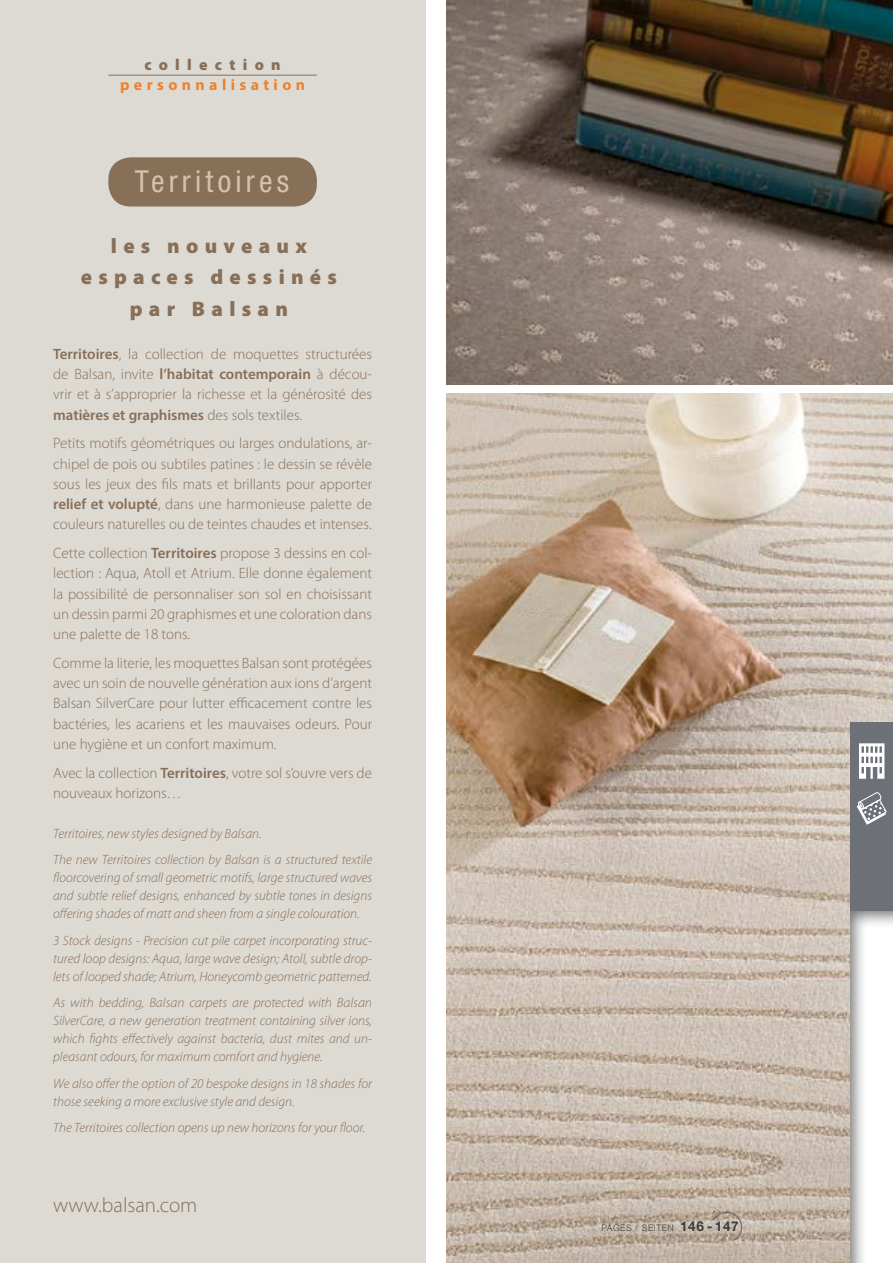
<style>
.page{position:relative;width:893px;height:1263px;background:#fff}
.page>*{position:absolute;margin:0;border:0;box-sizing:border-box;transform-origin:0 0}
.t1{font:condensed 30.3px "Helvetica Neue";letter-spacing:.14em;color:#d8c1ab}
.t2{font:900 21px/31px "Myriad Pro";letter-spacing:.3em;color:#876f58;text-align:center}
.t3{font:300 21px "Myriad Pro";color:#876f58}
.t4{font:700 15.75px "Myriad Pro";letter-spacing:.28em;color:#f0802c}
.t5{font:900 15.75px "Myriad Pro";letter-spacing:.46em;color:#876f58}
.t6{font:300 15px/20.2px "Myriad Pro";color:#876f58;text-align:justify}
.t7{font:italic 300 13.5px/18px "Myriad Pro";color:#876f58;text-align:justify}
.t8{font:300 9px "Helvetica Neue";letter-spacing:.05em;color:#3c3c3b}
.s1{font-weight:600}
.s2{font-weight:700;font-size:13.5px}
</style>
<div class="page">
<img style="left:446px;top:393px;width:447px;height:870px">
<img style="left:446px;top:0;width:447px;height:385px">
<div style="left:0;top:0;width:425px;height:1263px;background:#dddad4"></div>
<svg style="left:712px;top:1211px;width:30px;height:30px"></svg>
<div style="left:108px;top:157px;width:209px;height:49px;background:#876f58;border-radius:22px"></div>
<hr style="left:108px;top:75px;width:209px;height:1px;background:#876f58">
<div style="left:848px;top:909px;width:45px;height:354px;background:#000;opacity:.55"></div>
<div style="left:850px;top:722px;width:43px;height:189px;background:#6e7078"></div>
<svg style="left:859px;top:743px;width:25px;height:36px"></svg>
<svg style="left:857px;top:792px;width:30px;height:33px"></svg>
<p class="t5" style="left:145px;top:54px;width:138px">collection</p>
<p class="t4" style="left:120px;top:74px;width:187px">personnalisation</p>
<p class="t1" style="left:135px;top:163px;width:156px">Territoires</p>
<p class="t2" style="left:81px;top:230px;width:258px">les nouveaux espaces dessinés par Balsan</p>
<p class="t6" style="left:53px;top:344px;width:320px"><span class="s1">Territoires</span>, la collection de moquettes structurées de Balsan, invite <span class="s1">l’habitat contemporain</span> à décou&shy;vrir et à s’approprier la richesse et la générosité des <span class="s1">matières et graphismes</span> des sols textiles.</p>
<p class="t6" style="left:53px;top:433px;width:320px">Petits motifs géométriques ou larges ondulations, ar&shy;chipel de pois ou subtiles patines : le dessin se révèle sous les jeux des fils mats et brillants pour apporter <span class="s1">relief et volupté</span>, dans une harmonieuse palette de couleurs naturelles ou de teintes chaudes et intenses.</p>
<p class="t6" style="left:53px;top:543px;width:320px">Cette collection <span class="s1">Territoires</span> propose 3 dessins en col&shy;lection : Aqua, Atoll et Atrium. Elle donne également la possibilité de personnaliser son sol en choisissant un dessin parmi 20 graphismes et une coloration dans une palette de 18 tons.</p>
<p class="t6" style="left:53px;top:653px;width:320px">Comme la literie, les moquettes Balsan sont protégées avec un soin de nouvelle génération aux ions d’argent Balsan SilverCare pour lutter efficacement contre les bactéries, les acariens et les mauvaises odeurs. Pour une hygiène et un confort maximum.</p>
<p class="t6" style="left:53px;top:762px;width:320px">Avec la collection <span class="s1">Territoires</span>, votre sol s’ouvre vers de nouveaux horizons…</p>
<p class="t7" style="left:53px;top:820px;width:320px;line-height:26.5px">Territoires, new styles designed by Balsan.<br>The new Territoires collection by Balsan is a structured textile</p>
<p class="t7" style="left:53px;top:868px;width:320px">floorcovering of small geometric motifs, large structured waves and subtle relief designs, enhanced by subtle tones in designs offering shades of matt and sheen from a single colouration.</p>
<p class="t7" style="left:53px;top:931px;width:320px">3 Stock designs - Precision cut pile carpet incorporating struc&shy;tured loop designs: Aqua, large wave design; Atoll, subtle drop&shy;lets of looped shade; Atrium, Honeycomb geometric patterned.</p>
<p class="t7" style="left:53px;top:993px;width:320px">As with bedding, Balsan carpets are protected with Balsan SilverCare, a new generation treatment containing silver ions, which fights effectively against bacteria, dust mites and un&shy;pleasant odours, for maximum comfort and hygiene.</p>
<p class="t7" style="left:53px;top:1074px;width:320px">We also offer the option of 20 bespoke designs in 18 shades for those seeking a more exclusive style and design.</p>
<p class="t7" style="left:53px;top:1118px;width:314px">The Territoires collection opens up new horizons for your floor.</p>
<p class="t3" style="left:53px;top:1192px;width:146px">www.balsan.com</p>
<p class="t8" style="left:601px;top:1222px;width:139px">PAGES / SEITEN <span class="s2">146 -147</span></p>
</div>
